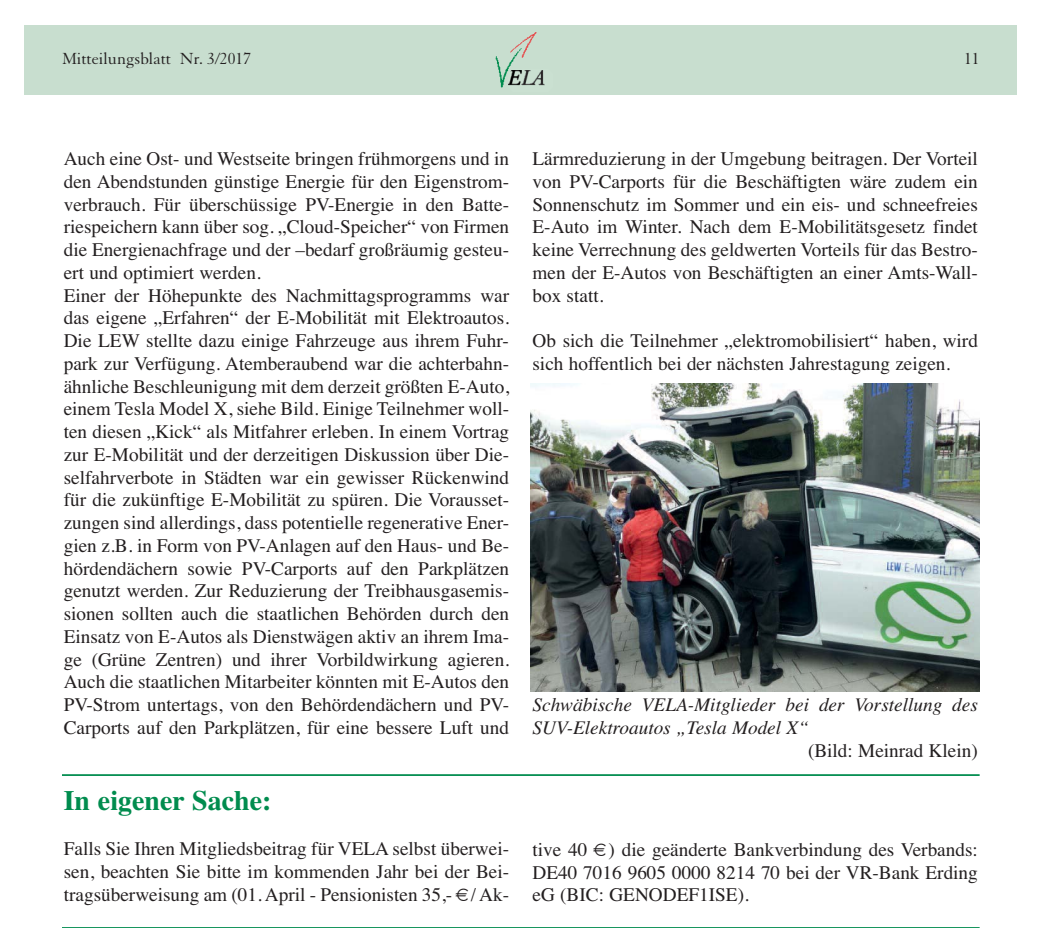
<style>
.page{position:relative;width:1042px;height:928px;background:#fff}
.page>*{position:absolute;margin:0;border:0;box-sizing:border-box;transform-origin:0 0}
.t1{font:700 28px "Times";color:#008c4e}
.t2{font:19.25px/22.8px "Times";color:#231f20;text-align:justify}
.t3{font:italic 19.25px/22.8px "Times";color:#231f20}
.t4{font:17.5px "Granjon";color:#231f20}
</style>
<div class="page">
<div style="left:25px;top:25px;width:991px;height:70px;background:#c8decf"></div>
<img style="left:520px;top:33px;width:17px;height:18px">
<img style="left:495px;top:43px;width:31px;height:45px">
<img style="left:508px;top:69px;width:37px;height:19px">
<hr style="left:62px;top:774px;width:917px;height:2px;background:#008c4e">
<hr style="left:62px;top:927px;width:917px;height:1px;background:#008c4e">
<img style="left:531px;top:384px;width:448px;height:307px">
<p class="t4" style="left:62px;top:52px;width:190px">Mitteilungsblatt Nr. 3/2017</p>
<p class="t4" style="left:964px;top:52px;width:17px">11</p>
<p class="t2" style="left:64px;top:149px;width:447px;text-align:left">Auch eine Ost- und Westseite bringen frühmorgens und in den Abendstunden günstige Energie für den Eigenstrom&shy;verbrauch. Für überschüssige PV-Energie in den Batte&shy;riespeichern kann über sog. „Cloud-Speicher“ von Firmen die Energienachfrage und der –bedarf großräumig gesteu&shy;ert und optimiert werden.<br>Einer der Höhepunkte des Nachmittagsprogramms war das eigene „Erfahren“ der E-Mobilität mit Elektroautos.<br>Die LEW stellte dazu einige Fahrzeuge aus ihrem Fuhr&shy;park zur Verfügung. Atemberaubend war die achterbahn&shy;ähnliche Beschleunigung mit dem derzeit größten E-Auto, einem Tesla Model X, siehe Bild. Einige Teilnehmer woll&shy;ten diesen „Kick“ als Mitfahrer erleben. In einem Vortrag zur E-Mobilität und der derzeitigen Diskussion über Die&shy;selfahrverbote in Städten war ein gewisser Rückenwind für die zukünftige E-Mobilität zu spüren. Die Vorausset&shy;zungen sind allerdings, dass potentielle regenerative Ener&shy;gien z.B. in Form von PV-Anlagen auf den Haus- und Be&shy;hördendächern sowie PV-Carports auf den Parkplätzen genutzt werden. Zur Reduzierung der Treibhausgasemis&shy;sionen sollten auch die staatlichen Behörden durch den Einsatz von E-Autos als Dienstwägen aktiv an ihrem Ima&shy;ge (Grüne Zentren) und ihrer Vorbildwirkung agieren.<br>Auch die staatlichen Mitarbeiter könnten mit E-Autos den PV-Strom untertags, von den Behördendächern und PV-Carports auf den Parkplätzen, für eine bessere Luft und</p>
<p class="t2" style="left:532px;top:149px;width:447px">Lärmreduzierung in der Umgebung beitragen. Der Vorteil von PV-Carports für die Beschäftigten wäre zudem ein Sonnenschutz im Sommer und ein eis- und schneefreies E-Auto im Winter. Nach dem E-Mobilitätsgesetz findet keine Verrechnung des geldwerten Vorteils für das Bestro&shy;men der E-Autos von Beschäftigten an einer Amts-Wall&shy;box statt.</p>
<p class="t2" style="left:532px;top:331px;width:447px">Ob sich die Teilnehmer „elektromobilisiert“ haben, wird sich hoffentlich bei der nächsten Jahrestagung zeigen.</p>
<p class="t3" style="left:532px;top:695px;width:447px">Schwäbische VELA-Mitglieder bei der Vorstellung des<br>SUV-Elektroautos „Tesla Model X“</p>
<p class="t2" style="left:808px;top:740px;width:171px">(Bild: Meinrad Klein)</p>
<h1 class="t1" style="left:64px;top:790px;width:209px">In eigener Sache:</h1>
<p class="t2" style="left:64px;top:839px;width:447px">Falls Sie Ihren Mitgliedsbeitrag für VELA selbst überwei&shy;sen, beachten Sie bitte im kommenden Jahr bei der Bei&shy;tragsüberweisung am (01. April - Pensionisten 35,- €/ Ak-</p>
<p class="t2" style="left:532px;top:840px;width:447px">tive 40 €) die geänderte Bankverbindung des Verbands:<br>DE40 7016 9605 0000 8214 70 bei der VR-Bank Erding eG (BIC: GENODEF1ISE).</p>
</div>
